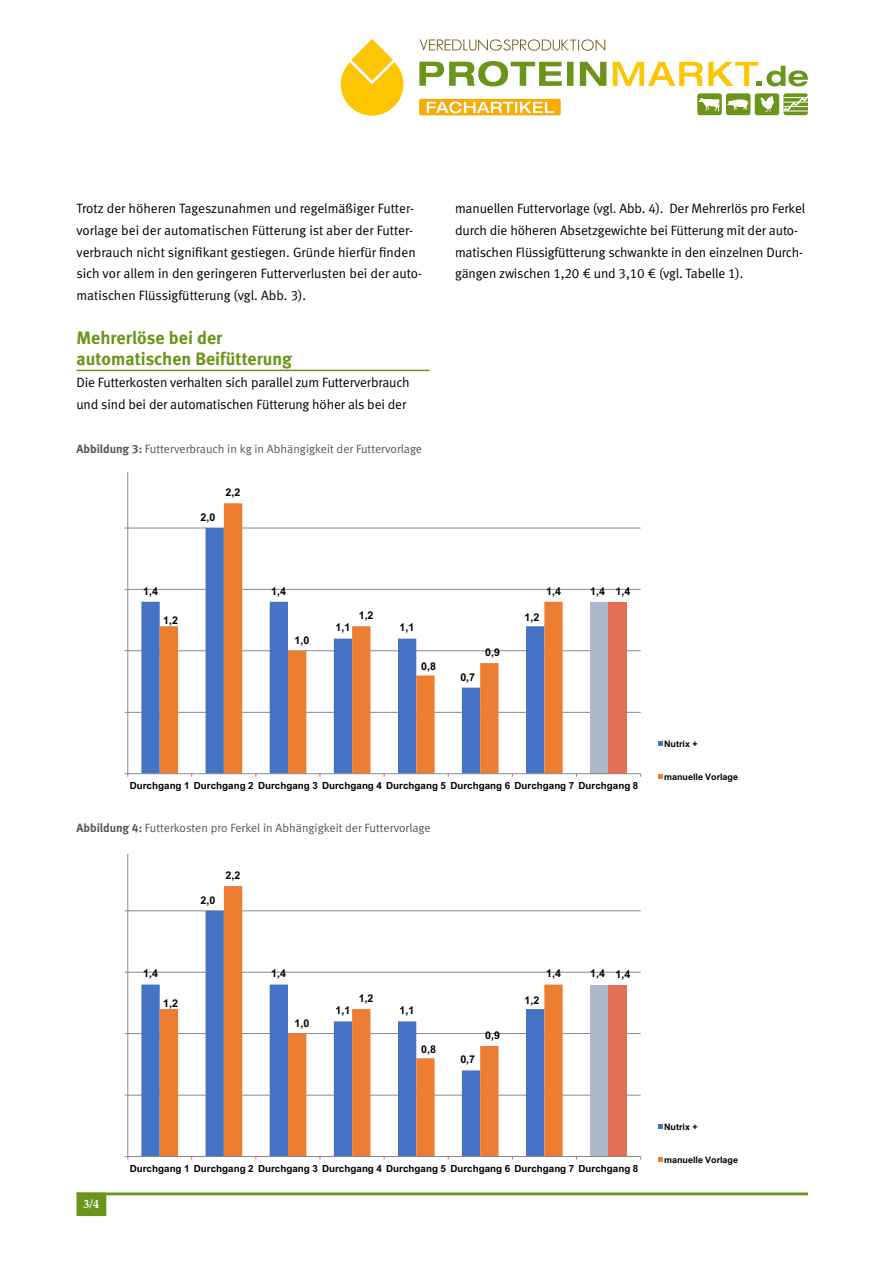
<style>
.page{position:relative;width:893px;height:1263px;background:#fff}
.page>*{position:absolute;margin:0;border:0;box-sizing:border-box;transform-origin:0 0}
.Zwischenhead{font:18px/21.8px "Meta Bold LF";letter-spacing:.005em;color:#6a9519}
.Text{font:13.5px/21.8px "Meta Normal LF";letter-spacing:-.01em;color:#000}
.BU{font:12px "Meta Normal LF";color:#58585a}
.t1{font:700 12px "Palatino Linotype";color:#fff}
.t2{font:700 10.65px "Arial";color:#000}
.t3{font:700 9.75px "Arial";letter-spacing:-.005em;color:#000}
.t4{font:700 9px "Arial";letter-spacing:.005em;color:#000}
.s1{font-family:"Meta Bold LF"}
</style>
<div class="page">
<hr style="left:77px;top:1192px;width:731px;height:3px;background:#6a9519">
<div style="left:77px;top:1192px;width:29px;height:24px;background:#6a9519;border:2px solid #6a9519"></div>
<svg style="left:419px;top:61px;width:143px;height:25px"></svg>
<div style="left:567px;top:62px;width:7px;height:24px;background:#6a9519"></div>
<svg style="left:580px;top:62px;width:26px;height:24px"></svg>
<svg style="left:341px;top:39px;width:62px;height:77px"></svg>
<svg style="left:420px;top:39px;width:185px;height:12px"></svg>
<div style="left:726px;top:93px;width:24px;height:22px;background:#6a9519;border-radius:3px"></div>
<svg style="left:727px;top:99px;width:21px;height:11px"></svg>
<div style="left:697px;top:93px;width:25px;height:22px;background:#6a9519;border-radius:3px"></div>
<svg style="left:699px;top:98px;width:21px;height:13px"></svg>
<div style="left:755px;top:93px;width:24px;height:22px;background:#6a9519;border-radius:3px"></div>
<svg style="left:760px;top:95px;width:14px;height:17px"></svg>
<div style="left:783px;top:93px;width:25px;height:22px;background:#6a9519;border-radius:3px"></div>
<svg style="left:783px;top:93px;width:25px;height:21px"></svg>
<svg style="left:613px;top:62px;width:195px;height:24px"></svg>
<div style="left:419px;top:99px;width:142px;height:16px;background:#f7ac03;border-radius:2px"></div>
<svg style="left:427px;top:101px;width:127px;height:12px"></svg>
<svg style="left:124px;top:472px;width:539px;height:307px"></svg>
<svg style="left:124px;top:855px;width:539px;height:307px"></svg>
<hr style="left:77px;top:370px;width:352px;height:1px;background:#6a9519">
<p class="Text" style="left:77px;top:197px;width:347px">Trotz der höheren Tageszunahmen und regelmäßiger Futter&shy;vorlage bei der automatischen Fütterung ist aber der Futter&shy;verbrauch nicht signifikant gestiegen. Gründe hierfür finden sich vor allem in den geringeren Futterverlusten bei der auto&shy;matischen Flüssigfütterung (vgl. Abb. 3).</p>
<p class="Zwischenhead" style="left:77px;top:326px;width:217px">Mehrerlöse bei der automatischen Beifütterung</p>
<p class="Text" style="left:77px;top:371px;width:335px">Die Futterkosten verhalten sich parallel zum Futterverbrauch und sind bei der automatischen Fütterung höher als bei der</p>
<p class="BU" style="left:77px;top:442px;width:347px"><span class="s1">Abbildung 3:</span> Futterverbrauch in kg in Abhängigkeit der Futtervorlage</p>
<p class="t2" style="left:201px;top:510px;width:16px">2,0</p>
<p class="t2" style="left:226px;top:485px;width:16px">2,2</p>
<p class="Text" style="left:455px;top:197px;width:352px">manuellen Futtervorlage (vgl. Abb. 4). Der Mehrerlös pro Ferkel durch die höheren Absetzgewichte bei Fütterung mit der auto&shy;matischen Flüssigfütterung schwankte in den einzelnen Durch&shy;gängen zwischen 1,20 € und 3,10 € (vgl. Tabelle 1).</p>
<p class="t2" style="left:143px;top:583px;width:16px">1,4</p>
<p class="t2" style="left:163px;top:613px;width:16px">1,2</p>
<p class="t2" style="left:271px;top:583px;width:16px">1,4</p>
<p class="t2" style="left:295px;top:632px;width:16px">1,0</p>
<p class="t2" style="left:359px;top:608px;width:16px">1,2</p>
<p class="t2" style="left:335px;top:620px;width:16px">1,1</p>
<p class="t2" style="left:399px;top:620px;width:16px">1,1</p>
<p class="t2" style="left:421px;top:659px;width:16px">0,8</p>
<p class="t2" style="left:460px;top:669px;width:16px">0,7</p>
<p class="t2" style="left:485px;top:645px;width:16px">0,9</p>
<p class="t2" style="left:524px;top:609px;width:16px">1,2</p>
<p class="t2" style="left:546px;top:583px;width:16px">1,4</p>
<p class="t2" style="left:615px;top:583px;width:16px">1,4</p>
<p class="t2" style="left:590px;top:583px;width:16px">1,4</p>
<p class="t3" style="left:130px;top:778px;width:510px">Durchgang 1 Durchgang 2 Durchgang 3 Durchgang 4 Durchgang 5 Durchgang 6 Durchgang 7 Durchgang 8</p>
<p class="BU" style="left:77px;top:820px;width:356px"><span class="s1">Abbildung 4:</span> Futterkosten pro Ferkel in Abhängigkeit der Futtervorlage</p>
<p class="t2" style="left:201px;top:892px;width:16px">2,0</p>
<p class="t2" style="left:226px;top:868px;width:16px">2,2</p>
<p class="t2" style="left:143px;top:966px;width:16px">1,4</p>
<p class="t2" style="left:163px;top:996px;width:16px">1,2</p>
<p class="t2" style="left:271px;top:966px;width:16px">1,4</p>
<p class="t2" style="left:295px;top:1015px;width:16px">1,0</p>
<p class="t2" style="left:359px;top:991px;width:16px">1,2</p>
<p class="t2" style="left:335px;top:1003px;width:16px">1,1</p>
<p class="t2" style="left:399px;top:1003px;width:16px">1,1</p>
<p class="t2" style="left:421px;top:1041px;width:16px">0,8</p>
<p class="t2" style="left:460px;top:1052px;width:16px">0,7</p>
<p class="t2" style="left:485px;top:1027px;width:16px">0,9</p>
<p class="t2" style="left:524px;top:992px;width:16px">1,2</p>
<p class="t2" style="left:546px;top:966px;width:16px">1,4</p>
<p class="t2" style="left:615px;top:966px;width:16px">1,4</p>
<p class="t2" style="left:590px;top:966px;width:16px">1,4</p>
<p class="t1" style="left:84px;top:1195px;width:17px">3/4</p>
<p class="t3" style="left:130px;top:1161px;width:510px">Durchgang 1 Durchgang 2 Durchgang 3 Durchgang 4 Durchgang 5 Durchgang 6 Durchgang 7 Durchgang 8</p>
<p class="t4" style="left:664px;top:737px;width:35px">Nutrix +</p>
<p class="t4" style="left:664px;top:771px;width:75px">manuelle Vorlage</p>
<p class="t4" style="left:664px;top:1120px;width:35px">Nutrix +</p>
<p class="t4" style="left:664px;top:1153px;width:75px">manuelle Vorlage</p>
</div>
